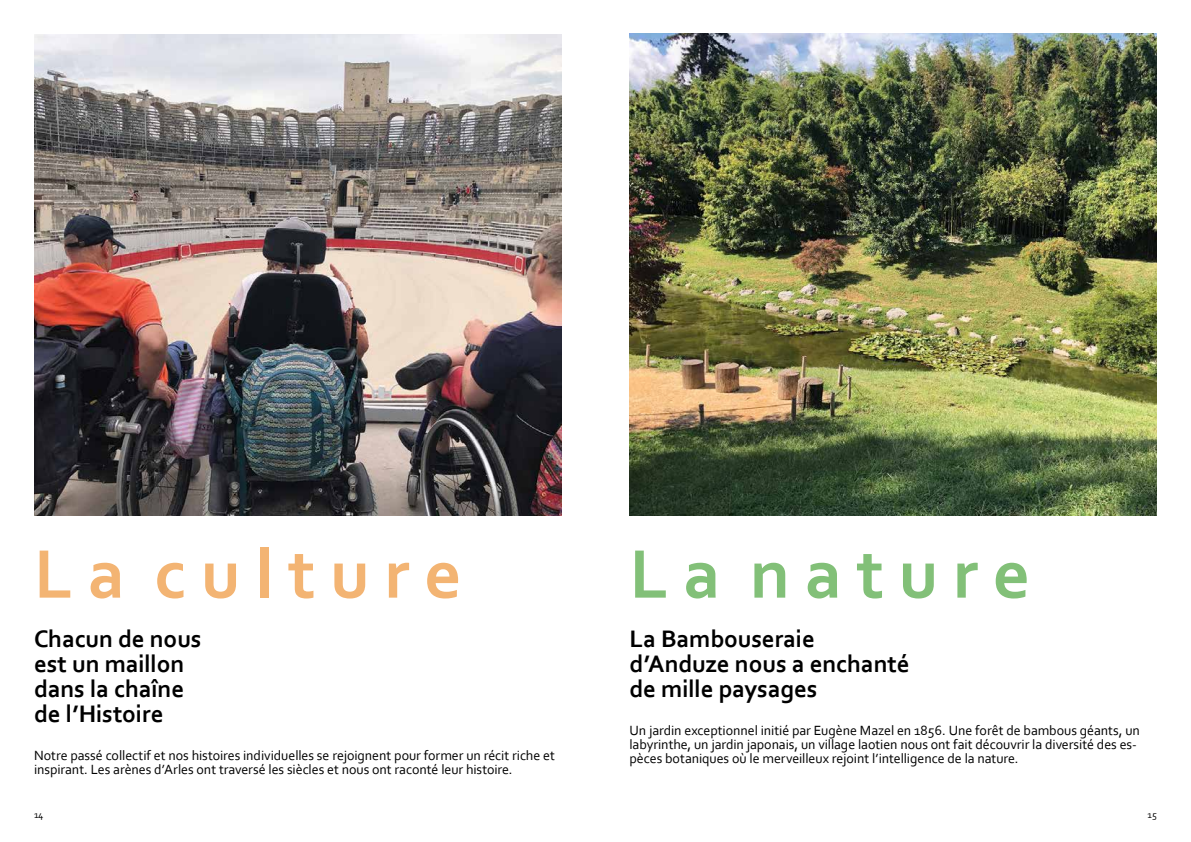
<style>
.page{position:relative;width:1191px;height:842px;background:#fff}
.page>*{position:absolute;margin:0;border:0;box-sizing:border-box;transform-origin:0 0}
.t1{font:700 72px "Corbel";color:#f3b473}
.t2{font:700 72px "Corbel";color:#82c078}
.t3{font:700 25px/25px "Corbel";letter-spacing:-.005em;color:#000}
.t4{font:14px/14px "Corbel";letter-spacing:-.005em;color:#000}
.t5{font:10px "Corbel";color:#000}
</style>
<div class="page">
<img style="left:34px;top:34px;width:527px;height:481px">
<img style="left:629px;top:34px;width:528px;height:481px">
<h1 class="t1" style="left:34px;top:529px;width:429px">L a c u l t u r e</h1>
<h2 class="t3" style="left:34px;top:625px;width:169px">Chacun de nous est un maillon dans la chaîne de l’Histoire</h2>
<p class="t4" style="left:34px;top:748px;width:522px">Notre passé collectif et nos histoires individuelles se rejoignent pour former un récit riche et inspirant. Les arènes d’Arles ont traversé les siècles et nous ont raconté leur histoire.</p>
<h1 class="t2" style="left:629px;top:529px;width:402px">L a n a t u r e</h1>
<h2 class="t3" style="left:629px;top:625px;width:282px">La Bambouseraie d’Anduze nous a enchanté de mille paysages</h2>
<p class="t4" style="left:629px;top:723px;width:512px">Un jardin exceptionnel initié par Eugène Mazel en 1856. Une forêt de bambous géants, un labyrinthe, un jardin japonais, un village laotien nous ont fait découvrir la diversité des es&shy;pèces botaniques où le merveilleux rejoint l’intelligence de la nature.</p>
<p class="t5" style="left:34px;top:809px;width:11px">14</p>
<p class="t5" style="left:1147px;top:809px;width:11px">15</p>
</div>
